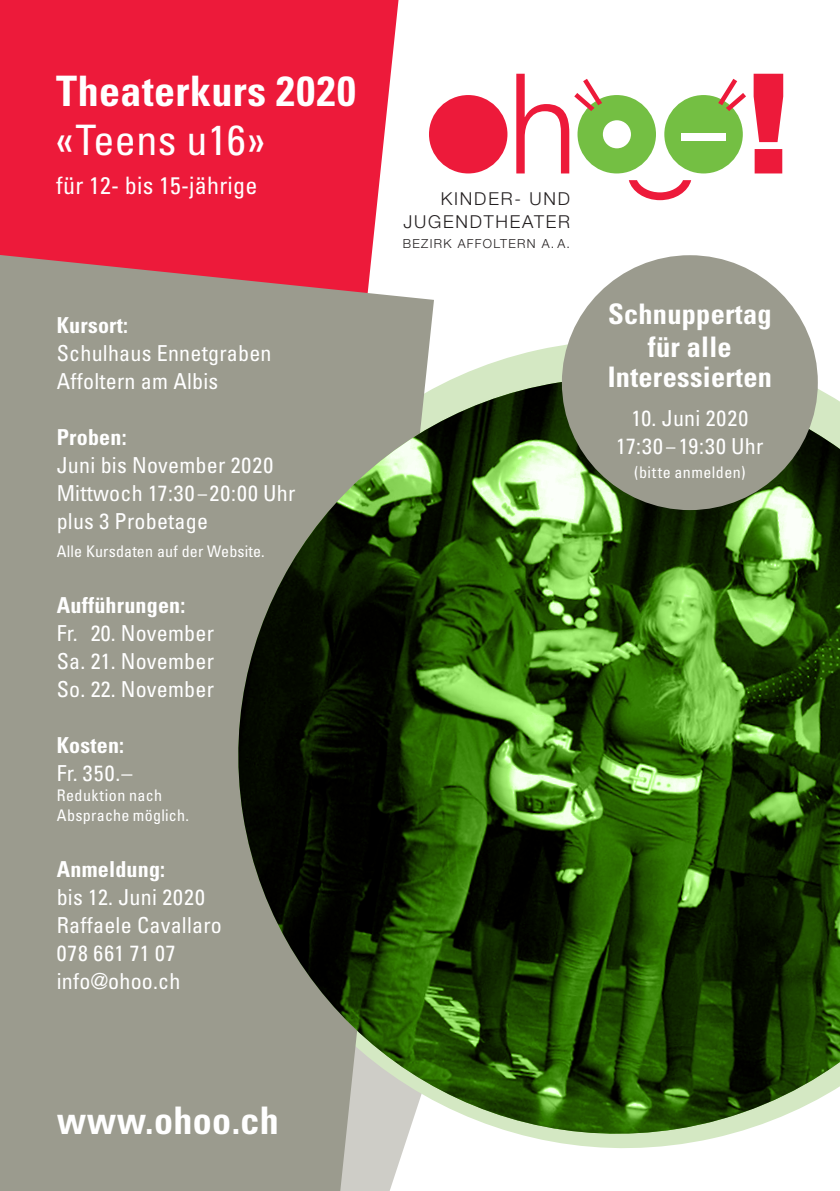
<style>
.page{position:relative;width:840px;height:1191px;background:#fff}
.page>*{position:absolute;margin:0;border:0;box-sizing:border-box;transform-origin:0 0}
.t1{font:700 condensed 42px "Univers";letter-spacing:.01em;color:#fff}
.t2{font:condensed 42px "Univers";letter-spacing:.01em;color:#fff}
.t3{font:700 condensed 38px "Univers";letter-spacing:.01em;color:#fff}
.t4{font:700 condensed 28.4px/32.8px "Univers";letter-spacing:.01em;color:#fff;text-align:center}
.t5{font:condensed 24px "Univers";letter-spacing:.01em;color:#fff}
.t6{font:condensed 22px/28px "Univers";letter-spacing:.01em;color:#fff}
.t7{font:700 condensed 22px "Univers";letter-spacing:.01em;color:#fff}
.t8{font:300 17.8px/23.2px "Helvetica Neue";letter-spacing:.1em;color:#231f20;text-align:right}
.t9{font:condensed 16px/20px "Univers";letter-spacing:.015em;color:#fff}
.t10{font:300 12.4px "Helvetica Neue";letter-spacing:.105em;color:#231f20}
</style>
<div class="page">
<div style="left:0;top:0;width:398px;height:255px;background:#ed1a3a"></div>
<div style="left:0;top:255px;width:434px;height:936px;background:#9b9b8e"></div>
<div style="left:664px;top:95px;width:78px;height:78px;background:#74bf43;border-radius:50%"></div>
<svg style="left:717px;top:79px;width:28px;height:32px"></svg>
<div style="left:577px;top:95px;width:78px;height:78px;background:#74bf43;border-radius:50%"></div>
<div style="left:429px;top:95px;width:78px;height:78px;background:#ed1a3a;border-radius:50%"></div>
<svg style="left:516px;top:74px;width:85px;height:99px"></svg>
<div style="left:602px;top:120px;width:28px;height:28px;background:#fff;border-radius:50%"></div>
<svg style="left:753px;top:74px;width:29px;height:99px"></svg>
<svg style="left:628px;top:180px;width:62px;height:20px"></svg>
<div style="left:681px;top:133px;width:44px;height:7px;background:#fff"></div>
<svg style="left:210px;top:350px;width:608px;height:28px;fill:#9b9b8e"></svg>
<img style="left:210px;top:378px;width:629px;height:783px">
<div style="left:561px;top:255px;width:256px;height:255px;background:#9b9b8e;border-radius:50%"></div>
<h1 class="t1" style="left:56px;top:66px;width:301px">Theaterkurs 2020</h1>
<h1 class="t2" style="left:56px;top:113px;width:210px">«Teens u16»</h1>
<p class="t5" style="left:56px;top:170px;width:202px">für 12- bis 15-jährige</p>
<p class="t7" style="left:57px;top:312px;width:73px">Kursort:</p>
<p class="t6" style="left:57px;top:339px;width:216px">Schulhaus Ennetgraben<br>Affoltern am Albis</p>
<p class="t7" style="left:57px;top:424px;width:71px">Proben:</p>
<p class="t6" style="left:57px;top:451px;width:240px">Juni bis November 2020<br>Mittwoch 17:30 –20:00 Uhr plus 3 Probetage</p>
<p class="t9" style="left:57px;top:541px;width:209px">Alle Kursdaten auf der Website.</p>
<p class="t7" style="left:57px;top:592px;width:130px">Aufführungen:</p>
<p class="t6" style="left:57px;top:619px;width:159px;text-align:justify">Fr. 20. November Sa. 21. November So. 22. November</p>
<p class="t7" style="left:57px;top:732px;width:69px">Kosten:</p>
<p class="t6" style="left:57px;top:759px;width:77px">Fr. 350.–</p>
<p class="t9" style="left:57px;top:785px;width:134px">Reduktion nach<br>Absprache möglich.</p>
<p class="t7" style="left:57px;top:856px;width:110px">Anmeldung:</p>
<p class="t6" style="left:57px;top:883px;width:167px">bis 12. Juni 2020<br>Raffaele Cavallaro<br>078 661 71 07 info@ohoo.ch</p>
<h2 class="t3" style="left:57px;top:1097px;width:223px">www.ohoo.ch</h2>
<p class="t8" style="left:403px;top:187px;width:168px">KINDER- UND<br>JUGENDTHEATER</p>
<p class="t10" style="left:403px;top:236px;width:168px">BEZIRK AFFOLTERN A. A.</p>
<p class="t4" style="left:607px;top:297px;width:165px">Schnuppertag für alle</p>
<p class="t4" style="left:607px;top:360px;width:166px">Interessierten</p>
<p class="t6" style="left:616px;top:403px;width:149px;text-align:center">10. Juni 2020<br>17:30– 19:30 Uhr</p>
<p class="t9" style="left:634px;top:461px;width:113px">(bitte anmelden)</p>
</div>
